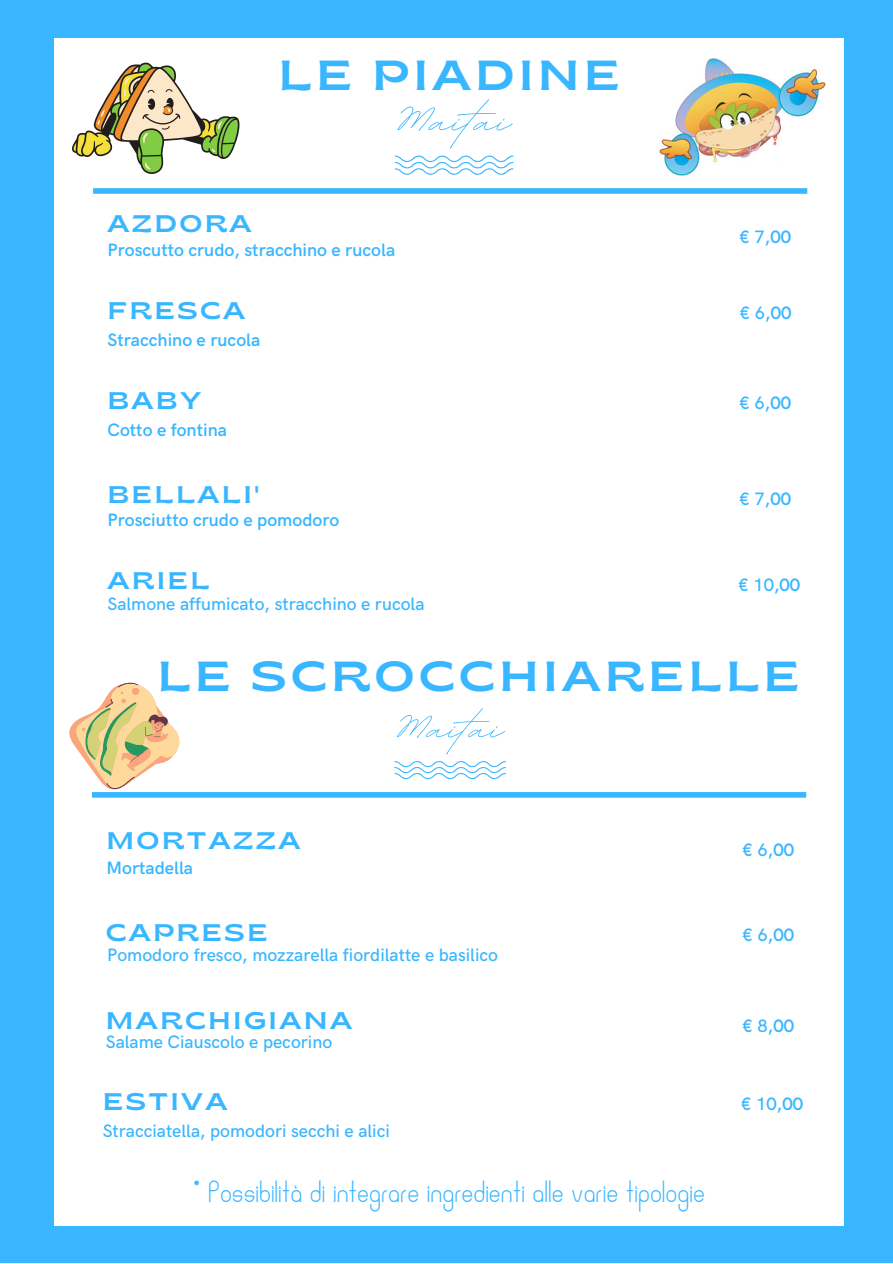
<style>
.page{position:relative;width:893px;height:1264px;background:#fff}
.page>*{position:absolute;margin:0;border:0;box-sizing:border-box;transform-origin:0 0}
.t1{font:semi-expanded 42px "Brice";letter-spacing:.1em;color:#38b6ff}
.t2{font:semi-expanded 24px "Brice";letter-spacing:.1em;color:#38b6ff}
.t3{font:23.85px "Adelina";color:#38b6ff}
.t4{font:600 18px "HK Grotesk";color:#38b6ff}
.t5{font:500 18px "HK Grotesk";color:#38b6ff}
.s1{font-weight:500}
</style>
<div class="page">
<div style="left:0;top:0;width:892px;height:1262px;background:#38b6ff"></div>
<div style="left:54px;top:39px;width:789px;height:1186px;background:#fff"></div>
<img style="left:659px;top:59px;width:166px;height:117px">
<div style="left:93px;top:188px;width:714px;height:6px;background:#38b6ff"></div>
<div style="left:92px;top:792px;width:714px;height:5px;background:#38b6ff"></div>
<svg style="left:69px;top:682px;width:125px;height:116px"></svg>
<svg style="left:72px;top:63px;width:167px;height:111px"></svg>
<svg style="left:394px;top:155px;width:119px;height:20px"></svg>
<svg style="left:397px;top:99px;width:115px;height:49px"></svg>
<svg style="left:394px;top:761px;width:112px;height:18px"></svg>
<svg style="left:397px;top:708px;width:108px;height:46px"></svg>
<p class="t1" style="left:278px;top:58px;width:343px">LE PIADINE</p>
<p class="t2" style="left:107px;top:214px;width:145px">AZDORA</p>
<p class="t4" style="left:107px;top:240px;width:289px">Proscutto crudo, stracchino e rucola</p>
<p class="t2" style="left:107px;top:301px;width:139px">FRESCA</p>
<p class="t4" style="left:107px;top:330px;width:154px">Stracchino e rucola</p>
<p class="t4" style="left:739px;top:226px;width:54px">€ <span class="s1">7</span>,00</p>
<p class="t4" style="left:739px;top:303px;width:54px">€ <span class="s1">6</span>,00</p>
<p class="t2" style="left:107px;top:391px;width:95px">BABY</p>
<p class="t4" style="left:739px;top:393px;width:54px">€ <span class="s1">6</span>,00</p>
<p class="t4" style="left:107px;top:420px;width:121px">Cotto e fontina</p>
<p class="t2" style="left:107px;top:484px;width:154px">BELLALI'</p>
<p class="t4" style="left:107px;top:510px;width:233px">Prosciutto crudo e pomodoro</p>
<p class="t2" style="left:107px;top:570px;width:104px">ARIEL</p>
<p class="t5" style="left:107px;top:593px;width:318px">Salmone affumicato, stracchino e rucola</p>
<p class="t4" style="left:739px;top:488px;width:54px">€ <span class="s1">7</span>,00</p>
<p class="t4" style="left:737px;top:575px;width:64px">€ <span class="s1">10</span>,00</p>
<p class="t1" style="left:157px;top:659px;width:643px">LE SCROCCHIARELLE</p>
<p class="t2" style="left:106px;top:831px;width:195px">MORTAZZA</p>
<p class="t4" style="left:106px;top:858px;width:88px">Mortadella</p>
<p class="t2" style="left:106px;top:922px;width:163px">CAPRESE</p>
<p class="t5" style="left:107px;top:945px;width:392px">Pomodoro fresco, mozzarella fiordilatte e basilico</p>
<p class="t2" style="left:106px;top:1010px;width:247px">MARCHIGIANA</p>
<p class="t5" style="left:106px;top:1032px;width:228px">Salame Ciauscolo e pecorino</p>
<p class="t2" style="left:103px;top:1092px;width:126px">ESTIVA</p>
<p class="t5" style="left:103px;top:1121px;width:288px">Stracciatella, pomodori secchi e alici</p>
<p class="t3" style="left:193px;top:1179px;width:513px">* Possibilità di integrare ingredienti alle varie tipologie</p>
<p class="t4" style="left:741px;top:839px;width:54px">€ <span class="s1">6</span>,00</p>
<p class="t4" style="left:741px;top:924px;width:54px">€ <span class="s1">6</span>,00</p>
<p class="t4" style="left:741px;top:1015px;width:54px">€ <span class="s1">8</span>,00</p>
<p class="t4" style="left:740px;top:1094px;width:64px">€ <span class="s1">10</span>,00</p>
</div>
